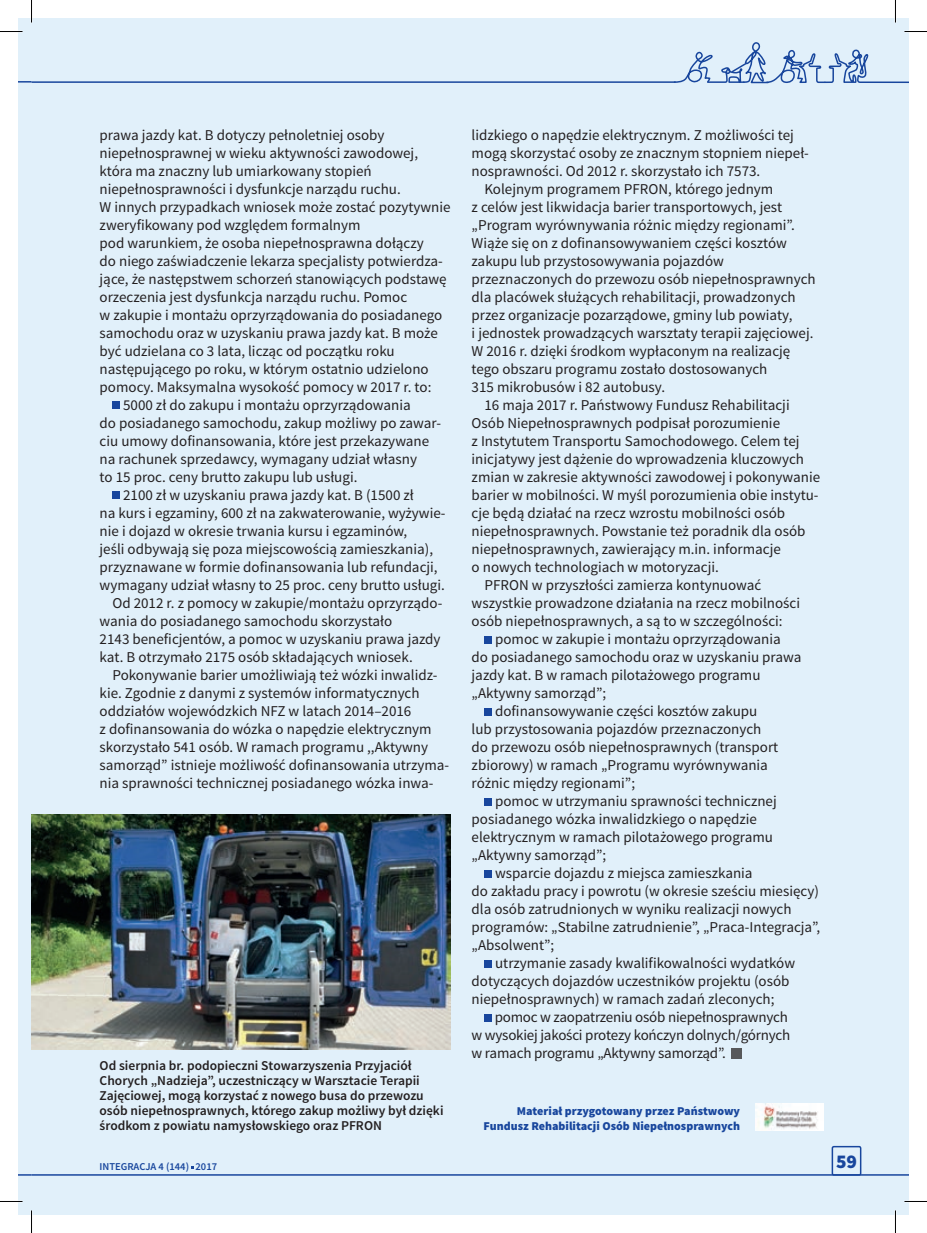
<style>
.page{position:relative;width:927px;height:1233px;background:#fff}
.page>*{position:absolute;margin:0;border:0;box-sizing:border-box;transform-origin:0 0}
.t1{font:900 19.5px "Source Sans Pro";color:#18469d}
.t2{font:15px/18px "Source Sans Pro";color:#231f20}
.t3{font:600 13.5px/15px "Source Sans Pro";color:#231f20}
.t4{font:900 12px/15px "Source Sans Pro";color:#18469d;text-align:right}
.t5{font:600 10.5px "Source Sans Pro";color:#18469d}
</style>
<div class="page">
<div style="left:19px;top:19px;width:13px;height:1195px;background:#e1f0fa"></div>
<div style="left:32px;top:19px;width:875px;height:1195px;background:#e1f0fa"></div>
<div style="left:831px;top:1145px;width:30px;height:30px;border:2px solid #18469d;border-radius:2px"></div>
<hr style="left:32px;top:81px;width:643px;height:2px;background:#18469d">
<svg style="left:672px;top:42px;width:235px;height:42px"></svg>
<hr style="left:32px;top:1174px;width:875px;height:1px;background:#18469d">
<hr style="left:894px;top:1210px;width:2px;height:22px;background:#fff">
<hr style="left:894px;top:0;width:2px;height:23px;background:#fff">
<svg style="left:31px;top:1210px;width:1px;height:22px"></svg>
<svg style="left:31px;top:0;width:1px;height:23px"></svg>
<hr style="left:904px;top:1200px;width:22px;height:2px;background:#fff">
<svg style="left:904px;top:1201px;width:22px;height:1px"></svg>
<hr style="left:0;top:1200px;width:22px;height:2px;background:#fff">
<svg style="left:0;top:1201px;width:22px;height:1px"></svg>
<svg style="left:904px;top:31px;width:22px;height:1px"></svg>
<svg style="left:0;top:31px;width:22px;height:1px"></svg>
<div style="left:731px;top:1047px;width:10px;height:11px;background:#57585a"></div>
<div style="left:484px;top:1013px;width:8px;height:8px;background:#18469d"></div>
<div style="left:484px;top:959px;width:8px;height:8px;background:#18469d"></div>
<div style="left:484px;top:869px;width:8px;height:8px;background:#18469d"></div>
<div style="left:484px;top:797px;width:8px;height:8px;background:#18469d"></div>
<div style="left:484px;top:707px;width:8px;height:8px;background:#18469d"></div>
<div style="left:484px;top:635px;width:8px;height:8px;background:#18469d"></div>
<div style="left:112px;top:491px;width:8px;height:8px;background:#18469d"></div>
<div style="left:112px;top:401px;width:8px;height:8px;background:#18469d"></div>
<svg style="left:19px;top:81px;width:13px;height:1095px"></svg>
<img style="left:32px;top:814px;width:418px;height:235px">
<img style="left:755px;top:1103px;width:67px;height:27px">
<p class="t2" style="left:100px;top:126px;width:352px">prawa jazdy kat. B dotyczy pełnoletniej osoby niepełnosprawnej w wieku aktywności zawodowej, która ma znaczny lub umiarkowany stopień niepełnosprawności i dysfunkcje narządu ruchu.<br>W innych przypadkach wniosek może zostać pozytywnie zweryfikowany pod względem formalnym<br>pod warunkiem, że osoba niepełnosprawna dołączy<br>do niego zaświadczenie lekarza specjalisty potwierdza&shy;jące, że następstwem schorzeń stanowiących podstawę orzeczenia jest dysfunkcja narządu ruchu. Pomoc<br>w zakupie i montażu oprzyrządowania do posiadanego samochodu oraz w uzyskaniu prawa jazdy kat. B może być udzielana co 3 lata, licząc od początku roku następującego po roku, w którym ostatnio udzielono pomocy. Maksymalna wysokość pomocy w 2017 r. to:</p>
<p class="t2" style="left:100px;top:396px;width:343px;text-indent:23px">5000 zł do zakupu i montażu oprzyrządowania<br>do posiadanego samochodu, zakup możliwy po zawar&shy;ciu umowy dofinansowania, które jest przekazywane na rachunek sprzedawcy, wymagany udział własny<br>to 15 proc. ceny brutto zakupu lub usługi.</p>
<p class="t2" style="left:100px;top:486px;width:347px;text-indent:23px">2100 zł w uzyskaniu prawa jazdy kat. B (1500 zł<br>na kurs i egzaminy, 600 zł na zakwaterowanie, wyżywie&shy;nie i dojazd w okresie trwania kursu i egzaminów,<br>jeśli odbywają się poza miejscowością zamieszkania), przyznawane w formie dofinansowania lub refundacji, wymagany udział własny to 25 proc. ceny brutto usługi.</p>
<p class="t2" style="left:100px;top:594px;width:344px;text-indent:13px">Od 2012 r. z pomocy w zakupie/montażu oprzyrządo&shy;wania do posiadanego samochodu skorzystało<br>2143 beneficjentów, a pomoc w uzyskaniu prawa jazdy kat. B otrzymało 2175 osób składających wniosek.</p>
<p class="t2" style="left:100px;top:666px;width:351px;text-indent:13px">Pokonywanie barier umożliwiają też wózki inwalidz&shy;kie. Zgodnie z danymi z systemów informatycznych oddziałów wojewódzkich NFZ w latach 2014–2016<br>z dofinansowania do wózka o napędzie elektrycznym skorzystało 541 osób. W ramach programu ,,Aktywny samorząd” istnieje możliwość dofinansowania utrzyma&shy;nia sprawności technicznej posiadanego wózka inwa-</p>
<p class="t3" style="left:100px;top:1058px;width:345px">od sierpnia br. podopieczni Stowarzyszenia Przyjaciół Chorych „Nadzieja”, uczestniczący w Warsztacie Terapii Zajęciowej, mogą korzystać z nowego busa do przewozu osób niepełnosprawnych, którego zakup możliwy był dzięki środkom z powiatu namysłowskiego oraz PfRoN</p>
<p class="t5" style="left:100px;top:1160px;width:119px">INTEGRACJA 4 (144) 2017</p>
<p class="t2" style="left:471px;top:126px;width:339px">lidzkiego o napędzie elektrycznym. Z możliwości tej mogą skorzystać osoby ze znacznym stopniem niepeł&shy;nosprawności. Od 2012 r. skorzystało ich 7573.</p>
<p class="t2" style="left:471px;top:180px;width:345px;text-indent:13px">Kolejnym programem PFRON, którego jednym<br>z celów jest likwidacja barier transportowych, jest „Program wyrównywania różnic między regionami”.<br>Wiąże się on z dofinansowywaniem części kosztów zakupu lub przystosowywania pojazdów przeznaczonych do przewozu osób niepełnosprawnych dla placówek służących rehabilitacji, prowadzonych przez organizacje pozarządowe, gminy lub powiaty,<br>i jednostek prowadzących warsztaty terapii zajęciowej.<br>W 2016 r. dzięki środkom wypłaconym na realizację tego obszaru programu zostało dostosowanych<br>315 mikrobusów i 82 autobusy.</p>
<p class="t2" style="left:471px;top:396px;width:350px;text-indent:13px">16 maja 2017 r. Państwowy Fundusz Rehabilitacji Osób Niepełnosprawnych podpisał porozumienie<br>z Instytutem Transportu Samochodowego. Celem tej inicjatywy jest dążenie do wprowadzenia kluczowych zmian w zakresie aktywności zawodowej i pokonywanie barier w mobilności. W myśl porozumienia obie instytu&shy;cje będą działać na rzecz wzrostu mobilności osób niepełnosprawnych. Powstanie też poradnik dla osób niepełnosprawnych, zawierający m.in. informacje<br>o nowych technologiach w motoryzacji.</p>
<p class="t2" style="left:471px;top:576px;width:330px;text-indent:13px">PFRON w przyszłości zamierza kontynuować wszystkie prowadzone działania na rzecz mobilności osób niepełnosprawnych, a są to w szczególności:</p>
<p class="t2" style="left:471px;top:630px;width:331px;text-indent:23px">pomoc w zakupie i montażu oprzyrządowania<br>do posiadanego samochodu oraz w uzyskaniu prawa jazdy kat. B w ramach pilotażowego programu „Aktywny samorząd”;</p>
<p class="t2" style="left:471px;top:702px;width:308px;text-indent:23px">dofinansowywanie części kosztów zakupu lub przystosowania pojazdów przeznaczonych do przewozu osób niepełnosprawnych (transport zbiorowy) w ramach „Programu wyrównywania różnic między regionami”;</p>
<p class="t2" style="left:471px;top:792px;width:306px;text-indent:23px">pomoc w utrzymaniu sprawności technicznej posiadanego wózka inwalidzkiego o napędzie elektrycznym w ramach pilotażowego programu „Aktywny samorząd”;</p>
<p class="t2" style="left:471px;top:864px;width:350px;text-indent:23px">wsparcie dojazdu z miejsca zamieszkania<br>do zakładu pracy i powrotu (w okresie sześciu miesięcy) dla osób zatrudnionych w wyniku realizacji nowych programów: „Stabilne zatrudnienie”, „Praca-Integracja”, „Absolwent”;</p>
<p class="t2" style="left:471px;top:954px;width:325px;text-indent:23px">utrzymanie zasady kwalifikowalności wydatków dotyczących dojazdów uczestników projektu (osób niepełnosprawnych) w ramach zadań zleconych;</p>
<p class="t2" style="left:471px;top:1008px;width:320px;text-indent:23px">pomoc w zaopatrzeniu osób niepełnosprawnych w wysokiej jakości protezy kończyn dolnych/górnych w ramach programu „Aktywny samorząd”.</p>
<p class="t4" style="left:483px;top:1104px;width:258px">Materiał przygotowany przez Państwowy<br>Fundusz Rehabilitacji Osób Niepełnosprawnych</p>
<h1 class="t1" style="left:835px;top:1148px;width:23px">59</h1>
</div>
